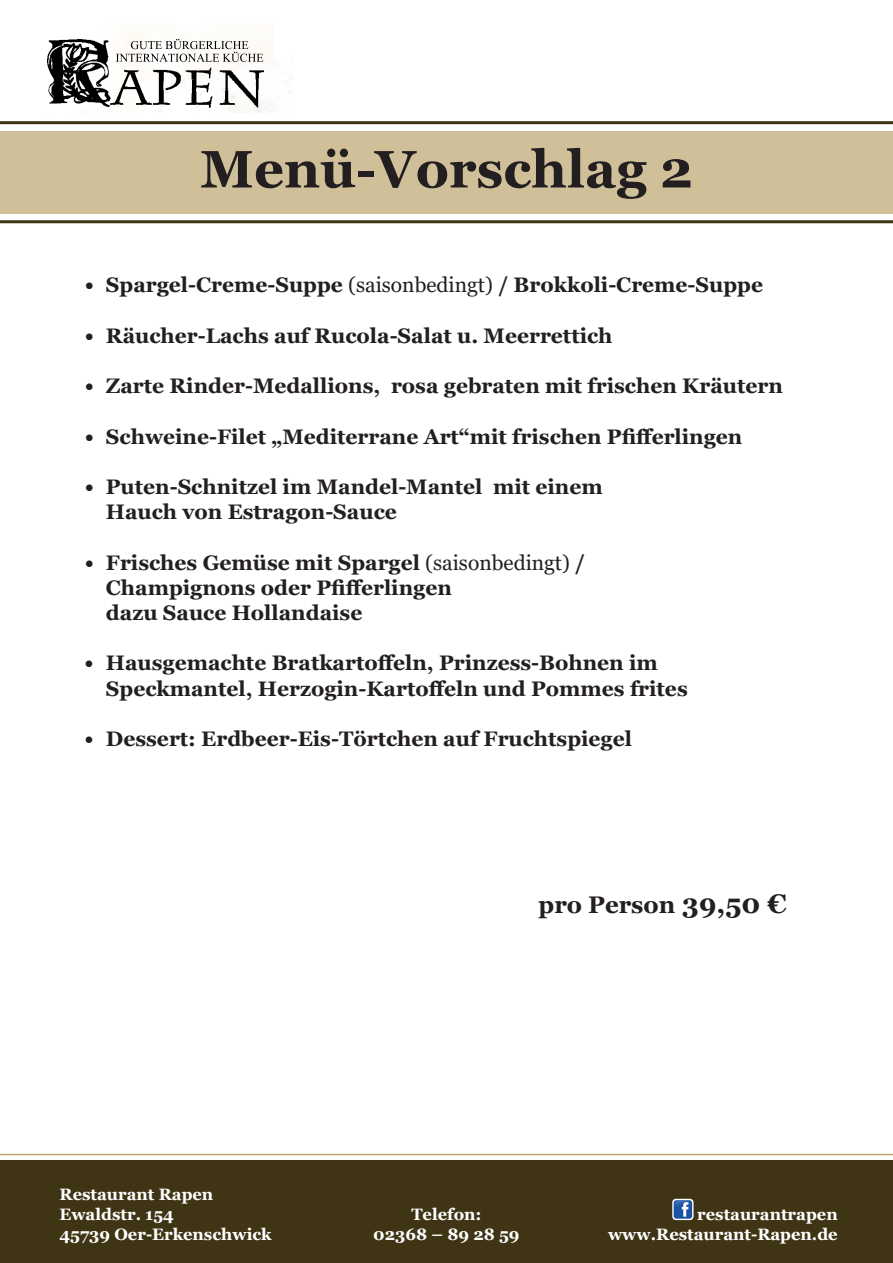
<style>
.page{position:relative;width:893px;height:1263px;background:#fff}
.page>*{position:absolute;margin:0;border:0;box-sizing:border-box;transform-origin:0 0}
.t1{font:700 52.5px "Georgia";color:#231f20}
.t2{font:700 24px "Georgia";color:#231f20}
.t3{font:700 21px/25.2px "Georgia";color:#231f20}
.t4{font:700 16.5px/19.8px "Georgia";color:#fff;text-align:right}
.s1{font-weight:400}
.s2{font-size:27px}
</style>
<div class="page">
<div style="left:0;top:1161px;width:893px;height:102px;background:#3f3414"></div>
<svg style="left:0;top:121px;width:893px;height:102px;background:#cdc09e"></svg>
<svg style="left:47px;top:24px;width:229px;height:89px"></svg>
<hr style="left:0;top:1154px;width:893px;height:1px;background:#bda56d">
<svg style="left:672px;top:1199px;width:21px;height:21px"></svg>
<div style="left:674px;top:1200px;width:18px;height:19px;background:#1b53a4;border-radius:3px"></div>
<svg style="left:674px;top:1201px;width:15px;height:16px"></svg>
<h1 class="t1" style="left:200px;top:136px;width:494px">Menü-Vorschlag 2</h1>
<p class="t3" style="left:85px;top:272px;width:680px">• Spargel-Creme-Suppe <span class="s1">(saisonbedingt)</span> / Brokkoli-Creme-Suppe</p>
<p class="t3" style="left:85px;top:323px;width:529px">• Räucher-Lachs auf Rucola-Salat u. Meerrettich</p>
<p class="t3" style="left:85px;top:373px;width:700px">• Zarte Rinder-Medallions, rosa gebraten mit frischen Kräutern</p>
<p class="t3" style="left:85px;top:424px;width:659px">• Schweine-Filet „Mediterrane Art“mit frischen Pfifferlingen</p>
<p class="t3" style="left:106px;top:474px;width:498px;text-indent:-21px">• Puten-Schnitzel im Mandel-Mantel mit einem<br>Hauch von Estragon-Sauce</p>
<p class="t3" style="left:106px;top:550px;width:481px;text-indent:-21px">• Frisches Gemüse mit Spargel <span class="s1">(saisonbedingt)</span> /<br>Champignons oder Pfifferlingen<br>dazu Sauce Hollandaise</p>
<p class="t3" style="left:106px;top:650px;width:583px;text-indent:-21px">• Hausgemachte Bratkartoffeln, Prinzess-Bohnen im<br>Speckmantel, Herzogin-Kartoffeln und Pommes frites</p>
<p class="t3" style="left:85px;top:726px;width:549px">• Dessert: Erdbeer-Eis-Törtchen auf Fruchtspiegel</p>
<p class="t2" style="left:538px;top:890px;width:250px">pro Person <span class="s2">39,50 €</span></p>
<p class="t4" style="left:60px;top:1184px;width:214px;text-align:left">Restaurant Rapen<br>Ewaldstr. 154<br>45739 Oer-Erkenschwick</p>
<p class="t4" style="left:373px;top:1204px;width:148px;text-align:center">Telefon:<br>02368 – 89 28 59</p>
<p class="t4" style="left:608px;top:1204px;width:231px">restaurantrapen www.Restaurant-Rapen.de</p>
</div>
